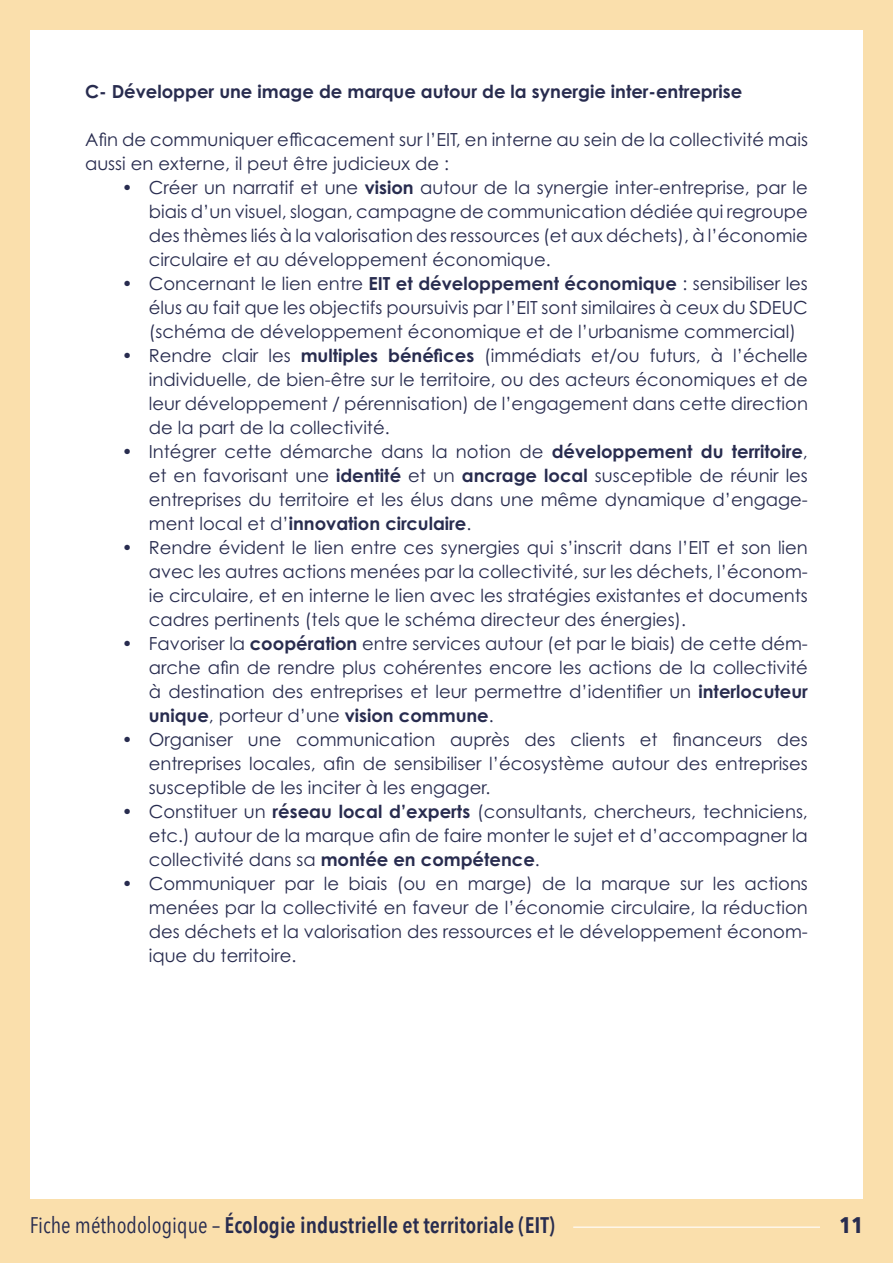
<style>
.page{position:relative;width:893px;height:1263px;background:#fff}
.page>*{position:absolute;margin:0;border:0;box-sizing:border-box;transform-origin:0 0}
.t1{font:600 22.5px "Avenir Next Condensed";color:#282c4f}
.t2{font:700 22.5px "Avenir Next Condensed";color:#282c4f}
.t3{font:18px/24px "Century Gothic Pro";color:#282c4f;text-align:justify}
.Titre_3{font:700 18px "Century Gothic Pro";color:#282c4f}
.s1{font-weight:700}
.s2{font-weight:400}
</style>
<div class="page">
<div style="left:0;top:0;width:30px;height:1263px;background:#fadfac"></div>
<div style="left:863px;top:0;width:30px;height:1263px;background:#fadfac"></div>
<div style="left:0;top:0;width:893px;height:30px;background:#fadfac"></div>
<div style="left:0;top:1199px;width:893px;height:64px;background:#fadfac"></div>
<hr style="left:573px;top:1226px;width:247px;height:2px;background:#fff">
<p class="Titre_3" style="left:85px;top:81px;width:659px">C- Développer une image de marque autour de la synergie inter-entreprise</p>
<p class="t3" style="left:85px;top:128px;width:724px">Afin de communiquer efficacement sur l’EIT, en interne au sein de la collectivité mais aussi en externe, il peut être judicieux de :</p>
<p class="t3" style="left:149px;top:176px;width:661px;text-indent:-27px">• Créer un narratif et une <span class="s1">vision</span> autour de la synergie inter-entreprise, par le biais d’un visuel, slogan, campagne de communication dédiée qui regroupe des thèmes liés à la valorisation des ressources (et aux déchets), à l’économie circulaire et au développement économique.</p>
<p class="t3" style="left:149px;top:272px;width:661px;text-indent:-27px">• Concernant le lien entre <span class="s1">EIT et développement économique</span> : sensibiliser les élus au fait que les objectifs poursuivis par l’EIT sont similaires à ceux du SDEUC (schéma de développement économique et de l’urbanisme commercial)</p>
<p class="t3" style="left:149px;top:344px;width:661px;text-indent:-27px">• Rendre clair les <span class="s1">multiples bénéfices</span> (immédiats et/ou futurs, à l’échelle individuelle, de bien-être sur le territoire, ou des acteurs économiques et de leur développement / pérennisation) de l’engagement dans cette direction de la part de la collectivité.</p>
<p class="t3" style="left:149px;top:440px;width:661px;text-indent:-27px">• Intégrer cette démarche dans la notion de <span class="s1">développement du territoire</span>, et en favorisant une <span class="s1">identité</span> et un <span class="s1">ancrage local</span> susceptible de réunir les entreprises du territoire et les élus dans une même dynamique d’engage&shy;ment local et d’<span class="s1">innovation circulaire</span>.</p>
<p class="t3" style="left:149px;top:536px;width:661px;text-indent:-27px">• Rendre évident le lien entre ces synergies qui s’inscrit dans l’EIT et son lien avec les autres actions menées par la collectivité, sur les déchets, l’économ&shy;ie circulaire, et en interne le lien avec les stratégies existantes et documents cadres pertinents (tels que le schéma directeur des énergies).</p>
<p class="t3" style="left:149px;top:632px;width:661px;text-indent:-27px">• Favoriser la <span class="s1">coopération</span> entre services autour (et par le biais) de cette dém&shy;arche afin de rendre plus cohérentes encore les actions de la collectivité à destination des entreprises et leur permettre d’identifier un <span class="s1">interlocuteur unique</span>, porteur d’une <span class="s1">vision commune</span>.</p>
<p class="t3" style="left:149px;top:728px;width:661px;text-indent:-27px">• Organiser une communication auprès des clients et financeurs des entreprises locales, afin de sensibiliser l’écosystème autour des entreprises susceptible de les inciter à les engager.</p>
<p class="t3" style="left:149px;top:800px;width:661px;text-indent:-27px">• Constituer un <span class="s1">réseau local d’experts</span> (consultants, chercheurs, techniciens, etc.) autour de la marque afin de faire monter le sujet et d’accompagner la collectivité dans sa <span class="s1">montée en compétence</span>.</p>
<p class="t3" style="left:149px;top:872px;width:661px;text-indent:-27px">• Communiquer par le biais (ou en marge) de la marque sur les actions menées par la collectivité en faveur de l’économie circulaire, la réduction des déchets et la valorisation des ressources et le développement économ&shy;ique du territoire.</p>
<p class="t1" style="left:30px;top:1206px;width:527px"><span class="s2">Fiche méthodologique –</span> Écologie industrielle et territoriale (EIT)</p>
<p class="t2" style="left:840px;top:1211px;width:25px">11</p>
</div>
